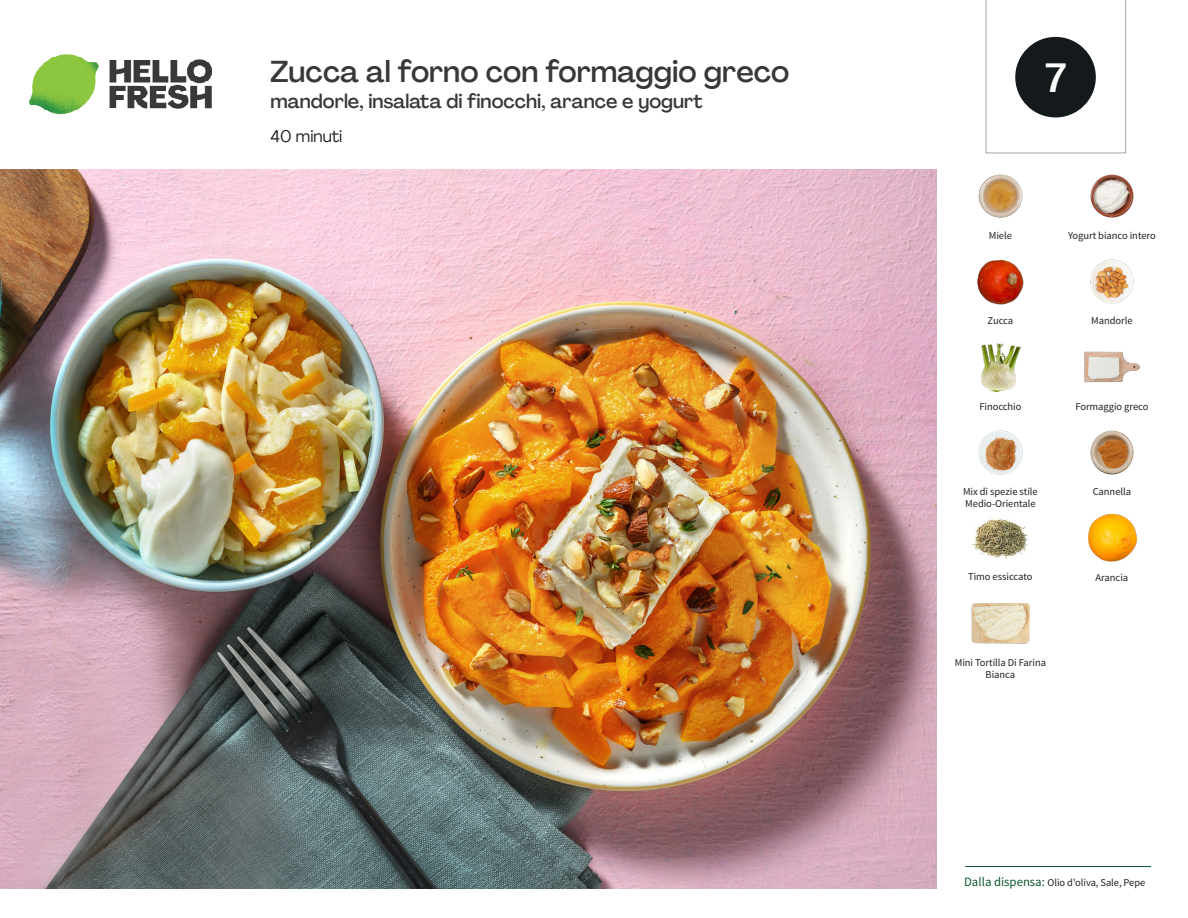
<style>
.page{position:relative;width:1188px;height:918px;background:#fff}
.page>*{position:absolute;margin:0;border:0;box-sizing:border-box;transform-origin:0 0}
._24_Recipe_Nr_Bag{font:500 40.5px "Agrandir";color:#fff}
._15_Titel_UK{font:500 30px "Agrandir";color:#383839}
._15_Titel_UK-2{font:500 19.5px "Agrandir";color:#383839}
._02_Box_Type{font:16.5px "Agrandir";color:#231f20}
._18_FRONT_ingredient{font:10.5px/12px "Source Sans Pro";letter-spacing:-.005em;color:#231f20;text-align:center}
.t1{font:10.5px "Source Sans Variable";letter-spacing:-.005em;color:#231f20}
.s1{font-family:"Source Sans Pro";font-size:12.75px;color:#0e572c}
</style>
<div class="page">
<img style="left:30px;top:54px;width:181px;height:61px">
<hr style="left:965px;top:866px;width:186px;height:1px;background:#0e572c">
<img style="left:0;top:170px;width:936px;height:718px">
<img style="left:1090px;top:174px;width:44px;height:44px">
<img style="left:978px;top:174px;width:45px;height:44px">
<img style="left:1090px;top:259px;width:44px;height:45px">
<img style="left:977px;top:259px;width:47px;height:46px">
<img style="left:1084px;top:351px;width:57px;height:32px">
<img style="left:981px;top:343px;width:40px;height:49px">
<img style="left:1090px;top:430px;width:44px;height:45px">
<img style="left:978px;top:430px;width:45px;height:45px">
<img style="left:1088px;top:514px;width:49px;height:48px">
<img style="left:972px;top:519px;width:57px;height:39px">
<img style="left:972px;top:603px;width:57px;height:41px">
<svg style="left:985px;top:0;width:141px;height:154px"></svg>
<p class="_15_Titel_UK" style="left:271px;top:53px;width:520px">Zucca al forno con formaggio greco</p>
<p class="_15_Titel_UK-2" style="left:271px;top:89px;width:434px">mandorle, insalata di finocchi, arance e yogurt</p>
<p class="_02_Box_Type" style="left:271px;top:126px;width:73px">40 minuti</p>
<p class="_24_Recipe_Nr_Bag" style="left:1045px;top:53px;width:23px">7</p>
<p class="_18_FRONT_ingredient" style="left:989px;top:230px;width:25px">Miele</p>
<p class="_18_FRONT_ingredient" style="left:1068px;top:230px;width:89px">Yogurt bianco intero</p>
<p class="_18_FRONT_ingredient" style="left:988px;top:315px;width:27px">Zucca</p>
<p class="_18_FRONT_ingredient" style="left:1091px;top:315px;width:43px">Mandorle</p>
<p class="_18_FRONT_ingredient" style="left:979px;top:401px;width:44px">Finocchio</p>
<p class="_18_FRONT_ingredient" style="left:1075px;top:401px;width:74px">Formaggio greco</p>
<p class="_18_FRONT_ingredient" style="left:963px;top:486px;width:76px">Mix di spezie stile</p>
<p class="_18_FRONT_ingredient" style="left:1093px;top:486px;width:40px">Cannella</p>
<p class="_18_FRONT_ingredient" style="left:965px;top:498px;width:72px">Medio-Orientale</p>
<p class="_18_FRONT_ingredient" style="left:968px;top:571px;width:66px">Timo essiccato</p>
<p class="_18_FRONT_ingredient" style="left:1096px;top:571px;width:34px">Arancia</p>
<p class="_18_FRONT_ingredient" style="left:955px;top:657px;width:93px">Mini Tortilla Di Farina<br>Bianca</p>
<p class="t1" style="left:964px;top:876px;width:183px"><span class="s1">Dalla dispensa:</span> Olio d'oliva, Sale, Pepe</p>
</div>
